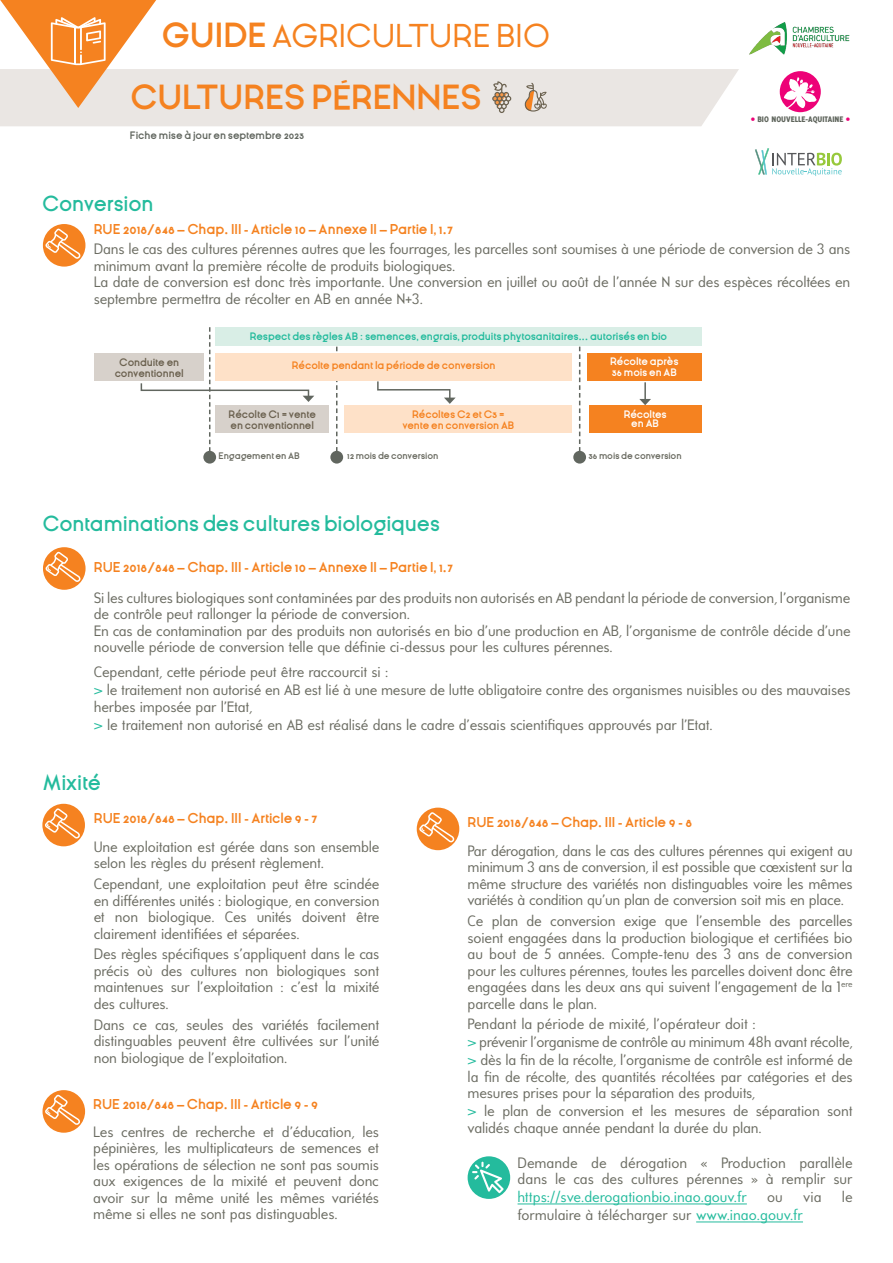
<style>
.page{position:relative;width:893px;height:1263px;background:#fff}
.page>*{position:absolute;margin:0;border:0;box-sizing:border-box;transform-origin:0 0}
.t1{font:33px "Ginora Sans";color:#f58220}
.t2{font:700 33px "Ginora Sans";color:#f58220}
.t3{font:600 21px "Ginora Sans";letter-spacing:-.01em;color:#24bb9d}
.t4{font:15px/16.5px "Universalis ADF Std";letter-spacing:-.01em;color:#6b6c62}
.t5{font:15px "Universalis ADF Std";color:#24bb9d}
.t6{font:700 13.5px "Ginora Sans";color:#f58220}
.t7{font:700 10.2px "Ginora Sans";letter-spacing:-.005em;color:#24bb9d}
.t8{font:700 10.2px/11.2px "Ginora Sans";letter-spacing:-.01em;color:#f58220;text-align:center}
.t9{font:700 10.2px/11.2px "Ginora Sans";letter-spacing:-.01em;color:#6b614f;text-align:center}
.t10{font:700 10.2px/10.5px "Ginora Sans";color:#fff}
.t11{font:700 10.2px "Ginora Sans";color:#61665f}
.t12{font:700 9px "Ginora Sans";letter-spacing:-.01em;color:#6b6c62}
.t13{font:800 8.85px "Delicious";color:#5e645b}
.s1{font-weight:700}
.s2{color:#ed0277}
.s3{color:#24bb9d}
</style>
<div class="page">
<svg style="left:43px;top:547px;width:43px;height:43px"></svg>
<svg style="left:45px;top:552px;width:36px;height:32px"></svg>
<svg style="left:0;top:0;width:739px;height:126px"></svg>
<div style="left:573px;top:451px;width:13px;height:13px;background:#61665f;border-radius:50%"></div>
<svg style="left:579px;top:346px;width:1px;height:105px"></svg>
<div style="left:345px;top:405px;width:227px;height:28px;background:#fee1c8"></div>
<div style="left:43px;top:224px;width:42px;height:43px;background:#f58220;border-radius:50%"></div>
<svg style="left:45px;top:229px;width:36px;height:32px"></svg>
<div style="left:203px;top:451px;width:13px;height:13px;background:#61665f;border-radius:50%"></div>
<div style="left:587px;top:354px;width:115px;height:27px;background:#f58220"></div>
<div style="left:589px;top:405px;width:113px;height:28px;background:#f58220"></div>
<div style="left:94px;top:354px;width:110px;height:27px;background:#d7d1cb"></div>
<div style="left:215px;top:405px;width:114px;height:28px;background:#d7d1cb"></div>
<div style="left:330px;top:451px;width:13px;height:13px;background:#61665f;border-radius:50%"></div>
<svg style="left:336px;top:346px;width:1px;height:105px"></svg>
<div style="left:215px;top:354px;width:357px;height:27px;background:#fee1c8"></div>
<div style="left:215px;top:327px;width:487px;height:19px;background:#d9eee6"></div>
<svg style="left:140px;top:327px;width:174px;height:125px"></svg>
<svg style="left:377px;top:381px;width:79px;height:23px"></svg>
<svg style="left:639px;top:382px;width:12px;height:23px"></svg>
<div style="left:42px;top:804px;width:43px;height:42px;background:#f58220;border-radius:50%"></div>
<svg style="left:45px;top:808px;width:35px;height:32px"></svg>
<div style="left:43px;top:1090px;width:42px;height:43px;background:#f58220;border-radius:50%"></div>
<svg style="left:45px;top:1095px;width:35px;height:32px"></svg>
<div style="left:417px;top:808px;width:42px;height:42px;background:#f58220;border-radius:50%"></div>
<svg style="left:419px;top:807px;width:35px;height:37px"></svg>
<div style="left:468px;top:1156px;width:42px;height:43px;background:#24bb9d;border-radius:50%"></div>
<hr style="left:518px;top:1203px;width:229px;height:1px;background:#24bb9d">
<hr style="left:696px;top:1221px;width:107px;height:1px;background:#24bb9d">
<svg style="left:472px;top:1162px;width:32px;height:31px"></svg>
<svg style="left:780px;top:71px;width:41px;height:41px"></svg>
<svg style="left:755px;top:148px;width:87px;height:28px"></svg>
<img style="left:749px;top:22px;width:101px;height:33px">
<h1 class="t1" style="left:162px;top:18px;width:390px"><span class="s1">GUIDE</span> AGRICULTURE BIO</h1>
<h1 class="t2" style="left:130px;top:79px;width:353px">cultures pérennes</h1>
<p class="t11" style="left:130px;top:130px;width:176px">Fiche mise à jour en septembre 2023</p>
<p class="t13" style="left:751px;top:114px;width:100px"><span class="s2">•</span> BIO NOUVELLE-AQUITAINE <span class="s2">•</span></p>
<h2 class="t3" style="left:42px;top:192px;width:113px">Conversion</h2>
<p class="t4" style="left:94px;top:241px;width:758px">Dans le cas des cultures pérennes autres que les fourrages, les parcelles sont soumises à une période de conversion de 3 ans minimum avant la première récolte de produits biologiques.<br>La date de conversion est donc très importante. Une conversion en juillet ou août de l’année N sur des espèces récoltées en septembre permettra de récolter en AB en année N+3.</p>
<p class="t6" style="left:94px;top:222px;width:10px">RUE</p>
<p class="t6" style="left:123px;top:222px;width:332px">2018/848 – Chap. III - Article 10 – Annexe II – Partie I, 1.7</p>
<p class="t9" style="left:115px;top:357px;width:71px">Conduite en conventionnel</p>
<p class="t7" style="left:250px;top:330px;width:419px">Respect des règles AB : semences, engrais, produits phytosanitaires... autorisés en bio</p>
<p class="t8" style="left:292px;top:360px;width:205px">Récolte pendant la période de conversion</p>
<p class="t9" style="left:229px;top:408px;width:89px;text-align:left">Récolte C1 = vente en conventionnel</p>
<p class="t8" style="left:402px;top:408px;width:114px">Récoltes C2 et C3 = vente en conversion AB</p>
<p class="t10" style="left:610px;top:357px;width:70px">Récolte après<br>36 mois en AB</p>
<p class="t10" style="left:624px;top:410px;width:44px;line-height:9px;text-align:center">Récoltes en AB</p>
<p class="t12" style="left:219px;top:450px;width:83px">Engagement en AB</p>
<p class="t12" style="left:588px;top:451px;width:95px">36 mois de conversion</p>
<p class="t12" style="left:347px;top:451px;width:93px">12 mois de conversion</p>
<h2 class="t3" style="left:42px;top:512px;width:399px">Contaminations des cultures biologiques</h2>
<p class="t6" style="left:94px;top:560px;width:10px">RUE</p>
<p class="t6" style="left:123px;top:560px;width:332px">2018/848 – Chap. III - Article 10 – Annexe II – Partie I, 1.7</p>
<p class="t4" style="left:94px;top:589px;width:758px">Si les cultures biologiques sont contaminées par des produits non autorisés en AB pendant la période de conversion, l’organisme de contrôle peut rallonger la période de conversion.<br>En cas de contamination par des produits non autorisés en bio d’une production en AB, l’organisme de contrôle décide d’une nouvelle période de conversion telle que définie ci-dessus pour les cultures pérennes.</p>
<p class="t4" style="left:94px;top:663px;width:758px;line-height:18px">Cependant, cette période peut être raccourcit si :<br><span class="s3">&gt;</span> le traitement non autorisé en AB est lié à une mesure de lutte obligatoire contre des organismes nuisibles ou des mauvaises</p>
<p class="t4" style="left:94px;top:697px;width:621px;line-height:18px">herbes imposée par l’Etat,<br><span class="s3">&gt;</span> le traitement non autorisé en AB est réalisé dans le cadre d’essais scientifiques approuvés par l’Etat.</p>
<h2 class="t3" style="left:42px;top:771px;width:60px">Mixité</h2>
<p class="t6" style="left:94px;top:811px;width:10px">RUE</p>
<p class="t6" style="left:123px;top:811px;width:196px">2018/848 – Chap. III - Article 9 - 7</p>
<p class="t4" style="left:94px;top:838px;width:287px">Une exploitation est gérée dans son ensemble selon les règles du présent règlement.</p>
<p class="t4" style="left:94px;top:875px;width:287px;text-align:justify">Cependant, une exploitation peut être scindée en différentes unités : biologique, en conversion et non biologique. Ces unités doivent être clairement identifiées et séparées.</p>
<p class="t4" style="left:94px;top:946px;width:287px;text-align:justify">Des règles spécifiques s’appliquent dans le cas précis où des cultures non biologiques sont maintenues sur l’exploitation : c’est la mixité des cultures.</p>
<p class="t4" style="left:94px;top:1016px;width:287px;text-align:justify">Dans ce cas, seules des variétés facilement distinguables peuvent être cultivées sur l’unité non biologique de l’exploitation.</p>
<p class="t6" style="left:93px;top:1097px;width:10px">RUE</p>
<p class="t6" style="left:122px;top:1097px;width:197px">2018/848 – Chap. III - Article 9 - 9</p>
<p class="t4" style="left:93px;top:1123px;width:287px;text-align:justify">Les centres de recherche et d’éducation, les pépinières, les multiplicateurs de semences et les opérations de sélection ne sont pas soumis aux exigences de la mixité et peuvent donc avoir sur la même unité les mêmes variétés même si elles ne sont pas distinguables.</p>
<p class="t6" style="left:468px;top:815px;width:10px">RUE</p>
<p class="t6" style="left:497px;top:815px;width:197px">2018/848 – Chap. III - Article 9 - 8</p>
<p class="t4" style="left:468px;top:842px;width:387px;text-align:justify">Par dérogation, dans le cas des cultures pérennes qui exigent au minimum 3 ans de conversion, il est possible que coexistent sur la même structure des variétés non distinguables voire les mêmes variétés à condition qu’un plan de conversion soit mis en place.</p>
<p class="t4" style="left:468px;top:912px;width:387px;text-align:justify">Ce plan de conversion exige que l’ensemble des parcelles soient engagées dans la production biologique et certifiées bio au bout de 5 années. Compte-tenu des 3 ans de conversion pour les cultures pérennes, toutes les parcelles doivent donc être engagées dans les deux ans qui suivent l’engagement de la 1<sup>ere </sup>parcelle dans le plan.</p>
<p class="t4" style="left:468px;top:1015px;width:387px;line-height:18px">Pendant la période de mixité, l’opérateur doit :<br><span class="s3">&gt;</span> prévenir l’organisme de contrôle au minimum 48h avant récolte, <span class="s3">&gt;</span> dès la fin de la récolte, l’organisme de contrôle est informé de</p>
<p class="t4" style="left:468px;top:1068px;width:387px">la fin de récolte, des quantités récoltées par catégories et des mesures prises pour la séparation des produits,</p>
<p class="t4" style="left:468px;top:1102px;width:387px"><span class="s3">&gt;</span> le plan de conversion et les mesures de séparation sont validés chaque année pendant la durée du plan.</p>
<p class="t4" style="left:518px;top:1154px;width:337px">Demande de dérogation « Production parallèle dans le cas des cultures pérennes » à remplir sur</p>
<p class="t5" style="left:518px;top:1188px;width:231px">https://sve.derogationbio.inao.gouv.fr</p>
<p class="t4" style="left:767px;top:1188px;width:17px">ou</p>
<p class="t4" style="left:803px;top:1188px;width:20px">via</p>
<p class="t4" style="left:842px;top:1188px;width:12px">le</p>
<p class="t4" style="left:518px;top:1206px;width:287px">formulaire à télécharger sur <span class="s3">www.inao.gouv.fr</span></p>
</div>
